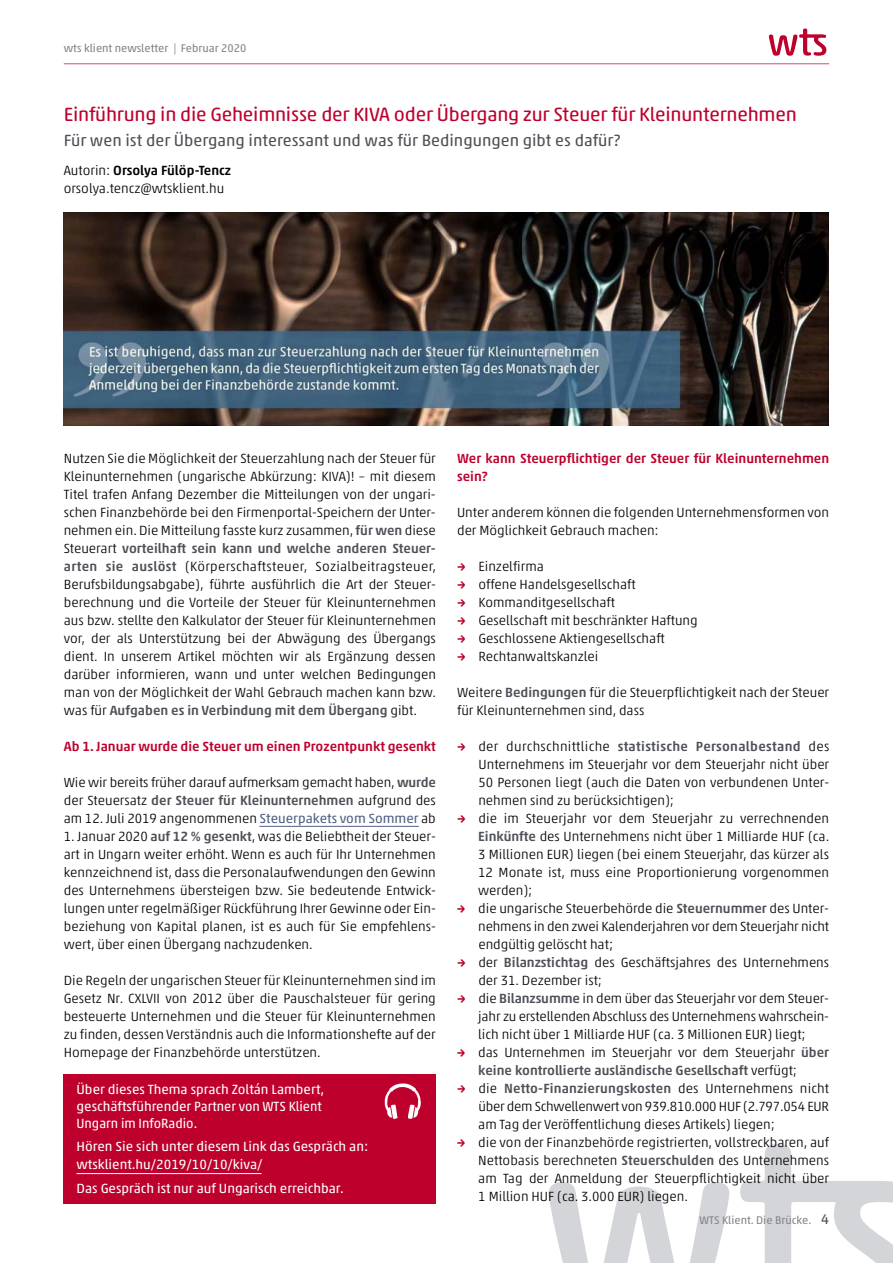
<style>
.page{position:relative;width:893px;height:1263px;background:#fff}
.page>*{position:absolute;margin:0;border:0;box-sizing:border-box;transform-origin:0 0}
.t1{font:19.5px "Akko Rounded Pro";letter-spacing:-.01em;color:#be002d}
.t2{font:16.5px "Akko Rounded Pro";color:#4e5157}
.t3{font:300 13.5px/18px "Akko Pro";color:#000;text-align:justify}
.t4{font:13.5px/17.2px "Akko Pro";color:#fff}
.t5{font:500 13.5px/18px "Akko Pro";color:#be002d}
.t6{font:11.25px "Akko Pro";color:#838589}
.s1{font-weight:500}
.s2{font-weight:500;color:#4e5157}
.s3{font-weight:400;color:#516184}
.s4{font-family:"Akko Rounded Pro";font-weight:500;color:#be002d}
.s5{font-size:14.25px;color:#4e5157}
</style>
<div class="page">
<svg style="left:549px;top:1182px;width:180px;height:81px"></svg>
<svg style="left:740px;top:1144px;width:153px;height:119px"></svg>
<hr style="left:64px;top:64px;width:765px;height:1px;background:#d24d6c">
<svg style="left:769px;top:29px;width:57px;height:27px"></svg>
<hr style="left:259px;top:826px;width:160px;height:1px;background:#516184">
<img style="left:64px;top:213px;width:765px;height:212px">
<div style="left:64px;top:1074px;width:372px;height:129px;background:#be002d"></div>
<img style="left:385px;top:1083px;width:30px;height:34px">
<hr style="left:77px;top:1173px;width:184px;height:1px;background:#fff">
<p class="t6" style="left:64px;top:42px;width:184px">wts klient newsletter | Februar 2020</p>
<h1 class="t1" style="left:64px;top:102px;width:734px">Einführung in die Geheimnisse der KIVA oder Übergang zur Steuer für Kleinunternehmen</h1>
<p class="t2" style="left:64px;top:130px;width:558px">Für wen ist der Übergang interessant und was für Bedingungen gibt es dafür?</p>
<p class="t3" style="left:64px;top:161px;width:169px">Autorin: <span class="s1">Orsolya Fülöp-Tencz </span>orsolya.tencz@wtsklient.hu</p>
<p class="t3" style="left:64px;top:449px;width:374px">Nutzen Sie die Möglichkeit der Steuerzahlung nach der Steuer für Kleinunternehmen (ungarische Abkürzung: KIVA)! – mit diesem Titel trafen Anfang Dezember die Mitteilungen von der ungari&shy;schen Finanzbehörde bei den Firmenportal-Speichern der Unter&shy;nehmen ein. Die Mitteilung fasste kurz zusammen, <span class="s2">für wen</span> diese Steuerart <span class="s2">vorteilhaft sein kann und welche anderen Steuer&shy;arten sie auslöst</span> (Körperschaftsteuer, Sozialbeitragsteuer, Berufsbildungsabgabe), führte ausführlich die Art der Steuer&shy;berechnung und die Vorteile der Steuer für Kleinunternehmen aus bzw. stellte den Kalkulator der Steuer für Kleinunternehmen vor, der als Unterstützung bei der Abwägung des Übergangs dient. In unserem Artikel möchten wir als Ergänzung dessen darüber informieren, wann und unter welchen Bedingungen man von der Möglichkeit der Wahl Gebrauch machen kann bzw. was für <span class="s2">Aufgaben es in Verbindung mit dem Übergang</span> gibt.</p>
<p class="t5" style="left:64px;top:737px;width:374px">Ab 1. Januar wurde die Steuer um einen Prozentpunkt gesenkt</p>
<p class="t3" style="left:64px;top:773px;width:374px">Wie wir bereits früher darauf aufmerksam gemacht haben, <span class="s2">wurde </span>der Steuersatz <span class="s2">der Steuer für Kleinunternehmen</span> aufgrund des am 12. Juli 2019 angenommenen <span class="s3">Steuerpakets vom Sommer</span> ab</p>
<p class="t3" style="left:64px;top:827px;width:374px">1. Januar 2020 <span class="s2">auf 12 % gesenkt</span>, was die Beliebtheit der Steuer&shy;art in Ungarn weiter erhöht. Wenn es auch für Ihr Unternehmen kennzeichnend ist, dass die Personalaufwendungen den Gewinn des Unternehmens übersteigen bzw. Sie bedeutende Entwick&shy;lungen unter regelmäßiger Rückführung Ihrer Gewinne oder Ein&shy;beziehung von Kapital planen, ist es auch für Sie empfehlens&shy;wert, über einen Übergang nachzudenken.</p>
<p class="t3" style="left:64px;top:971px;width:374px">Die Regeln der ungarischen Steuer für Kleinunternehmen sind im Gesetz Nr. CXLVII von 2012 über die Pauschalsteuer für gering besteuerte Unternehmen und die Steuer für Kleinunternehmen zu finden, dessen Verständnis auch die Informationshefte auf der Homepage der Finanzbehörde unterstützen.</p>
<p class="t4" style="left:77px;top:1080px;width:249px">Über dieses Thema sprach Zoltán Lambert, geschäftsführender Partner von WTS Klient<br>Ungarn im InfoRadio.</p>
<p class="t4" style="left:77px;top:1137px;width:293px;line-height:18px">Hören Sie sich unter diesem Link das Gespräch an: wtsklient.hu/2019/10/10/kiva/</p>
<p class="t4" style="left:77px;top:1179px;width:269px">Das Gespräch ist nur auf Ungarisch erreichbar.</p>
<p class="t5" style="left:457px;top:449px;width:374px">Wer kann Steuerpflichtiger der Steuer für Kleinunternehmen sein?</p>
<p class="t3" style="left:457px;top:503px;width:374px">Unter anderem können die folgenden Unternehmensformen von der Möglichkeit Gebrauch machen:</p>
<p class="t3" style="left:457px;top:557px;width:88px"><span class="s4">→</span> Einzelfirma</p>
<p class="t3" style="left:457px;top:575px;width:180px"><span class="s4">→</span> offene Handelsgesellschaft</p>
<p class="t3" style="left:457px;top:593px;width:159px"><span class="s4">→</span> Kommanditgesellschaft</p>
<p class="t3" style="left:457px;top:611px;width:242px"><span class="s4">→</span> Gesellschaft mit beschränkter Haftung</p>
<p class="t3" style="left:457px;top:629px;width:209px"><span class="s4">→</span> Geschlossene Aktiengesellschaft</p>
<p class="t3" style="left:457px;top:647px;width:143px"><span class="s4">→</span> Rechtanwaltskanzlei</p>
<p class="t3" style="left:457px;top:683px;width:374px">Weitere <span class="s2">Bedingungen</span> für die Steuerpflichtigkeit nach der Steuer für Kleinunternehmen sind, dass</p>
<p class="t3" style="left:478px;top:737px;width:352px;text-indent:-21px"><span class="s4">→</span> der durchschnittliche <span class="s2">statistische Personalbestand</span> des Unternehmens im Steuerjahr vor dem Steuerjahr nicht über 50 Personen liegt (auch die Daten von verbundenen Unter&shy;nehmen sind zu berücksichtigen);</p>
<p class="t3" style="left:478px;top:809px;width:353px;text-indent:-21px"><span class="s4">→</span> die im Steuerjahr vor dem Steuerjahr zu verrechnenden <span class="s2">Einkünfte</span> des Unternehmens nicht über 1 Milliarde HUF (ca.<br>3 Millionen EUR) liegen (bei einem Steuerjahr, das kürzer als 12 Monate ist, muss eine Proportionierung vorgenommen werden);</p>
<p class="t3" style="left:478px;top:899px;width:352px;text-indent:-21px"><span class="s4">→</span> die ungarische Steuerbehörde die <span class="s2">Steuernummer</span> des Unter&shy;nehmens in den zwei Kalenderjahren vor dem Steuerjahr nicht endgültig gelöscht hat;</p>
<p class="t3" style="left:478px;top:953px;width:352px;text-indent:-21px"><span class="s4">→</span> der <span class="s2">Bilanzstichtag</span> des Geschäftsjahres des Unternehmens der 31. Dezember ist;</p>
<p class="t3" style="left:478px;top:989px;width:352px;text-indent:-21px"><span class="s4">→</span> die <span class="s2">Bilanzsumme</span> in dem über das Steuerjahr vor dem Steuer&shy;jahr zu erstellenden Abschluss des Unternehmens wahrschein&shy;lich nicht über 1 Milliarde HUF (ca. 3 Millionen EUR) liegt;</p>
<p class="t3" style="left:478px;top:1043px;width:352px;text-indent:-21px"><span class="s4">→</span> das Unternehmen im Steuerjahr vor dem Steuerjahr <span class="s2">über keine kontrollierte ausländische Gesellschaft</span> verfügt;</p>
<p class="t3" style="left:478px;top:1079px;width:352px;text-indent:-21px"><span class="s4">→</span> die <span class="s2">Netto-Finanzierungskosten</span> des Unternehmens nicht über dem Schwellenwert von 939.810.000 HUF (2.797.054 EUR am Tag der Veröffentlichung dieses Artikels) liegen;</p>
<p class="t3" style="left:478px;top:1133px;width:352px;text-indent:-21px"><span class="s4">→</span> die von der Finanzbehörde registrierten, vollstreckbaren, auf Nettobasis berechneten <span class="s2">Steuerschulden</span> des Unternehmens am Tag der Anmeldung der Steuerpflichtigkeit nicht über 1 Million HUF (ca. 3.000 EUR) liegen.</p>
<p class="t6" style="left:699px;top:1213px;width:131px">WTS Klient. Die Brücke. <span class="s5">4</span></p>
</div>
